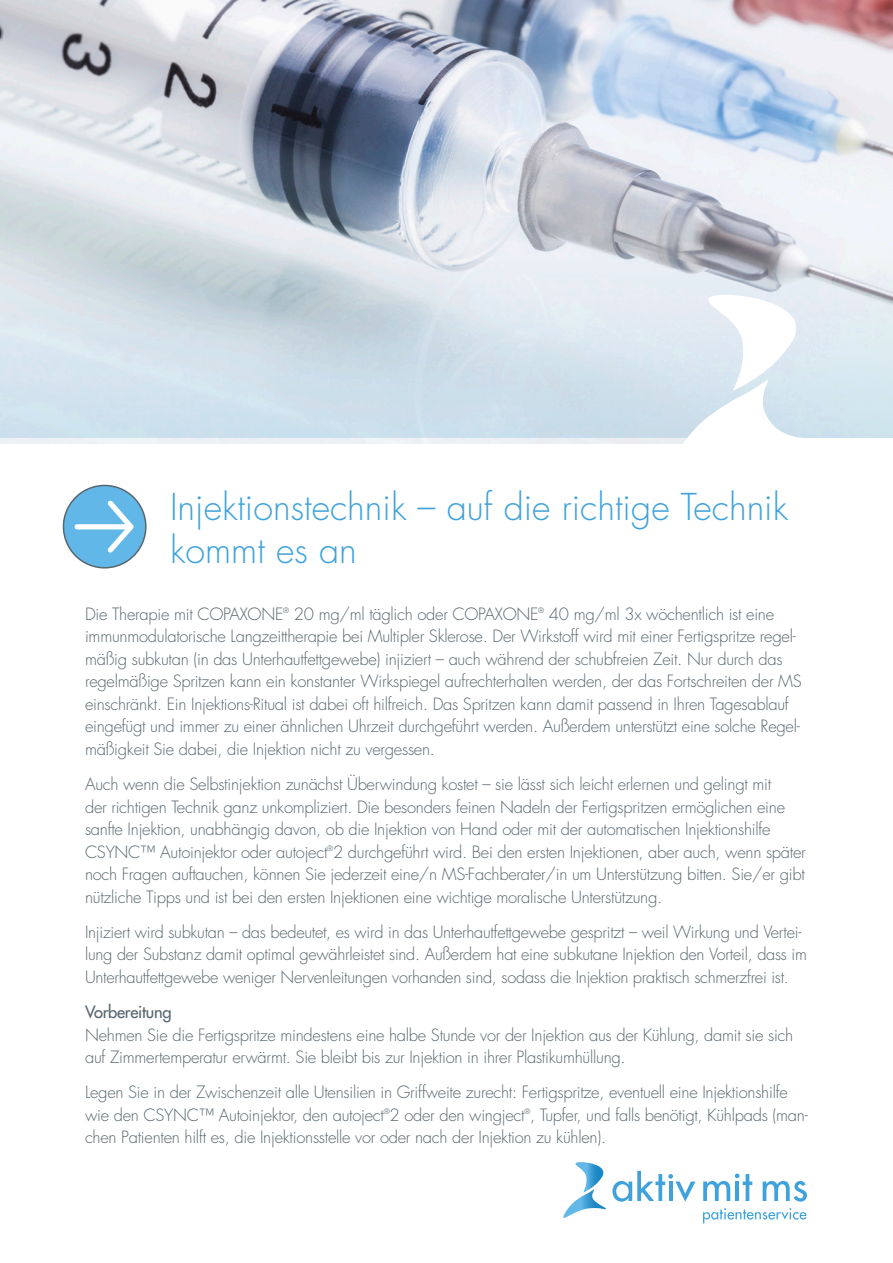
<style>
.page{position:relative;width:893px;height:1263px;background:#fff}
.page>*{position:absolute;margin:0;border:0;box-sizing:border-box;transform-origin:0 0}
.Head{font:300 36px/43.5px "Futura Std";color:#3fa2dc}
.Fließ{font:300 16.5px/22.5px "Futura Std";letter-spacing:-.015em;color:#57666d}
.Fließ-2{font:300 7.35px "Futura Std";color:#57666d}
.s1{font-weight:500}
</style>
<div class="page">
<svg style="left:563px;top:1162px;width:43px;height:56px"></svg>
<svg style="left:612px;top:1171px;width:83px;height:31px"></svg>
<svg style="left:703px;top:1173px;width:49px;height:28px"></svg>
<svg style="left:763px;top:1181px;width:44px;height:21px"></svg>
<svg style="left:703px;top:1208px;width:103px;height:15px"></svg>
<svg style="left:63px;top:485px;width:84px;height:83px"></svg>
<img style="left:0;top:0;width:893px;height:443px">
<svg style="left:0;top:257px;width:893px;height:181px;background:#d1dee8"></svg>
<svg style="left:668px;top:290px;width:225px;height:154px"></svg>
<p class="Head" style="left:170px;top:486px;width:619px">Injektionstechnik – auf die richtige Technik kommt es an</p>
<p class="Fließ" style="left:85px;top:603px;width:718px;text-indent:464px">40 mg/ml 3x wöchentlich ist eine immunmodulatorische Langzeittherapie bei Multipler Sklerose. Der Wirkstoff wird mit einer Fertigspritze regel&shy;mäßig subkutan (in das Unterhautfettgewebe) injiziert – auch während der schubfreien Zeit. Nur durch das regelmäßige Spritzen kann ein konstanter Wirkspiegel aufrechterhalten werden, der das Fortschreiten der MS einschränkt. Ein Injektions-Ritual ist dabei oft hilfreich. Das Spritzen kann damit passend in Ihren Tagesablauf eingefügt und immer zu einer ähnlichen Uhrzeit durchgeführt werden. Außerdem unterstützt eine solche Regel&shy;mäßigkeit Sie dabei, die Injektion nicht zu vergessen.</p>
<p class="Fließ" style="left:85px;top:773px;width:722px">Auch wenn die Selbstinjektion zunächst Überwindung kostet – sie lässt sich leicht erlernen und gelingt mit<br>der richtigen Technik ganz unkompliziert. Die besonders feinen Nadeln der Fertigspritzen ermöglichen eine sanfte Injektion, unabhängig davon, ob die Injektion von Hand oder mit der automatischen Injektionshilfe CSYNC™ Autoinjektor oder autoject 2 durchgeführt wird. Bei den ersten Injektionen, aber auch, wenn später</p>
<p class="Fließ" style="left:85px;top:603px;width:200px">Die Therapie mit COPAXONE</p>
<p class="Fließ-2" style="left:283px;top:606px;width:7px">®</p>
<p class="Fließ" style="left:294px;top:603px;width:246px">20 mg/ml täglich oder COPAXONE</p>
<p class="Fließ-2" style="left:538px;top:606px;width:7px">®</p>
<p class="Fließ-2" style="left:327px;top:843px;width:7px">®</p>
<p class="Fließ" style="left:85px;top:863px;width:721px">noch Fragen auftauchen, können Sie jederzeit eine/n MS-Fachberater/in um Unterstützung bitten. Sie/er gibt nützliche Tipps und ist bei den ersten Injektionen eine wichtige moralische Unterstützung.</p>
<p class="Fließ" style="left:85px;top:921px;width:723px">Injiziert wird subkutan – das bedeutet, es wird in das Unterhautfettgewebe gespritzt – weil Wirkung und Vertei&shy;lung der Substanz damit optimal gewährleistet sind. Außerdem hat eine subkutane Injektion den Vorteil, dass im<br>Unterhautfettgewebe weniger Nervenleitungen vorhanden sind, sodass die Injektion praktisch schmerzfrei ist.</p>
<p class="Fließ" style="left:85px;top:1001px;width:710px"><span class="s1">Vorbereitung<br></span>Nehmen Sie die Fertigspritze mindestens eine halbe Stunde vor der Injektion aus der Kühlung, damit sie sich auf Zimmertemperatur erwärmt. Sie bleibt bis zur Injektion in ihrer Plastikumhüllung.</p>
<p class="Fließ" style="left:85px;top:1082px;width:724px">Legen Sie in der Zwischenzeit alle Utensilien in Griffweite zurecht: Fertigspritze, eventuell eine Injektionshilfe wie den CSYNC™ Autoinjektor, den autoject 2 oder den wingject , Tupfer, und falls benötigt, Kühlpads (man-</p>
<p class="Fließ-2" style="left:384px;top:1107px;width:7px">®</p>
<p class="Fließ-2" style="left:524px;top:1107px;width:7px">®</p>
<p class="Fließ" style="left:85px;top:1127px;width:523px">chen Patienten hilft es, die Injektionsstelle vor oder nach der Injektion zu kühlen).</p>
</div>
